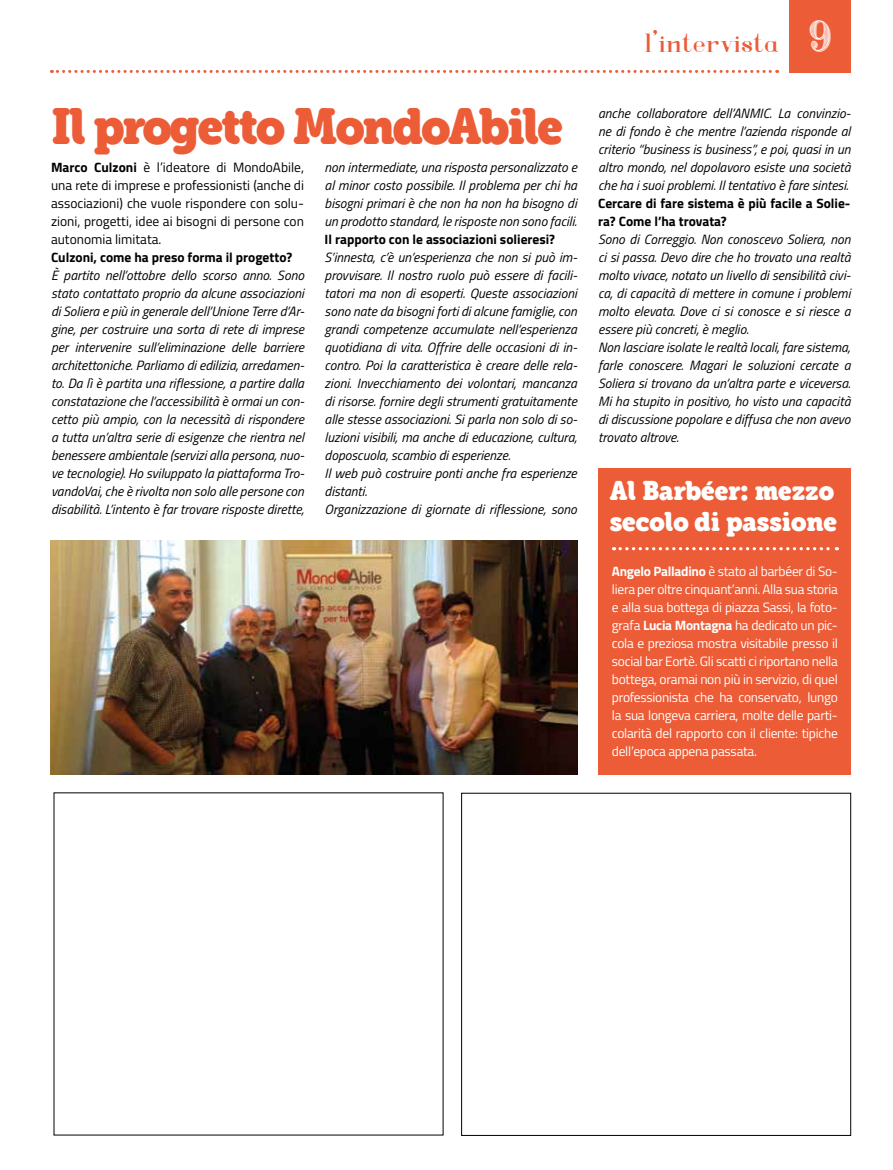
<style>
.page{position:relative;width:893px;height:1170px;background:#fff}
.page>*{position:absolute;margin:0;border:0;box-sizing:border-box;transform-origin:0 0}
.t1{font:48px "eacologica round slab";letter-spacing:-.04em;color:#eb5c37}
.t2{font:27px "Voor";letter-spacing:.04em;color:#eb5c37}
.t3{font:25.5px/30.6px "eacologica round slab";color:#fff}
.t4{font:italic 13.5px/18px "Titillium";color:#000;text-align:justify}
.t5{font:13.5px/18px "Titillium";letter-spacing:-.02em;color:#fff;text-align:justify}
.t6{font:13.5px/18px "Titillium";color:#000;text-align:justify}
.t7{font:700 13.5px/18px "Titillium";color:#000}
.s1{font-family:"Cash Currency";font-size:30.6px;color:#fff}
.s2{font-weight:700}
</style>
<div class="page">
<svg style="left:51px;top:70px;width:727px;height:3px"></svg>
<div style="left:789px;top:0;width:62px;height:73px;background:#eb5c37"></div>
<div style="left:461px;top:792px;width:390px;height:343px;border:1px solid #000"></div>
<div style="left:599px;top:468px;width:252px;height:306px;background:#eb5c37"></div>
<svg style="left:614px;top:547px;width:223px;height:3px"></svg>
<img style="left:51px;top:540px;width:526px;height:234px">
<h2 class="t2" style="left:645px;top:27px;width:187px">l’intervista <span class="s1">9</span></h2>
<h1 class="t1" style="left:51px;top:96px;width:513px">Il progetto MondoAbile</h1>
<p class="t6" style="left:51px;top:158px;width:255px"><span class="s2">Marco Culzoni</span> è l’ideatore di MondoAbile, una rete di imprese e professionisti (anche di associazioni) che vuole rispondere con solu&shy;zioni, progetti, idee ai bisogni di persone con autonomia limitata.</p>
<p class="t7" style="left:51px;top:248px;width:243px">Culzoni, come ha preso forma il progetto?</p>
<p class="t4" style="left:51px;top:266px;width:255px">È partito nell’ottobre dello scorso anno. Sono stato contattato proprio da alcune associazioni di Soliera e più in generale dell’Unione Terre d’Ar&shy;gine, per costruire una sorta di rete di imprese per intervenire sull’eliminazione delle barriere architettoniche. Parliamo di edilizia, arredamen&shy;to. Da lì è partita una riflessione, a partire dalla constatazione che l’accessibilità è ormai un con&shy;cetto più ampio, con la necessità di rispondere a tutta un’altra serie di esigenze che rientra nel benessere ambientale (servizi alla persona, nuo&shy;ve tecnologie). Ho sviluppato la piattaforma Tro&shy;vandoVai, che è rivolta non solo alle persone con disabilità. L’intento è far trovare risposte dirette,</p>
<p class="t4" style="left:325px;top:158px;width:254px">non intermediate, una risposta personalizzato e al minor costo possibile. Il problema per chi ha bisogni primari è che non ha non ha bisogno di un prodotto standard, le risposte non sono facili.</p>
<p class="t7" style="left:325px;top:229px;width:232px">Il rapporto con le associazioni solieresi?</p>
<p class="t4" style="left:325px;top:247px;width:254px;text-align:left">S’innesta, c’è un’esperienza che non si può im&shy;provvisare. Il nostro ruolo può essere di facili&shy;tatori ma non di esoperti. Queste associazioni sono nate da bisogni forti di alcune famiglie, con grandi competenze accumulate nell’esperienza quotidiana di vita. Offrire delle occasioni di in&shy;contro. Poi la caratteristica è creare delle rela&shy;zioni. Invecchiamento dei volontari, mancanza di risorse. fornire degli strumenti gratuitamente alle stesse associazioni. Si parla non solo di so&shy;luzioni visibili, ma anche di educazione, cultura, doposcuola, scambio di esperienze.<br>Il web può costruire ponti anche fra esperienze distanti.<br>Organizzazione di giornate di riflessione, sono</p>
<p class="t4" style="left:598px;top:104px;width:254px">anche collaboratore dell’ANMIC. La convinzio&shy;ne di fondo è che mentre l’azienda risponde al criterio “business is business”, e poi, quasi in un altro mondo, nel dopolavoro esiste una società che ha i suoi problemi. Il tentativo è fare sintesi.</p>
<p class="t7" style="left:598px;top:194px;width:254px">Cercare di fare sistema è più facile a Solie&shy;ra? Come l’ha trovata?</p>
<p class="t4" style="left:598px;top:230px;width:254px;text-align:left">Sono di Correggio. Non conoscevo Soliera, non ci si passa. Devo dire che ho trovato una realtà molto vivace, notato un livello di sensibilità civi&shy;ca, di capacità di mettere in comune i problemi molto elevata. Dove ci si conosce e si riesce a essere più concreti, è meglio.<br>Non lasciare isolate le realtà locali, fare sistema, farle conoscere. Magari le soluzioni cercate a Soliera si trovano da un’altra parte e viceversa.<br>Mi ha stupito in positivo, ho visto una capacità di discussione popolare e diffusa che non avevo trovato altrove.</p>
<h3 class="t3" style="left:610px;top:475px;width:229px">Al Barbéer: mezzo secolo di passione</h3>
<p class="t5" style="left:612px;top:561px;width:227px"><span class="s2">Angelo Palladino</span> è stato al barbéer di So&shy;liera per oltre cinquant’anni. Alla sua storia e alla sua bottega di piazza Sassi, la foto&shy;grafa <span class="s2">Lucia Montagna</span> ha dedicato un pic&shy;cola e preziosa mostra visitabile presso il social bar Eortè. Gli scatti ci riportano nella bottega, oramai non più in servizio, di quel professionista che ha conservato, lungo la sua longeva carriera, molte delle parti&shy;colarità del rapporto con il cliente: tipiche dell’epoca appena passata.</p>
</div>
